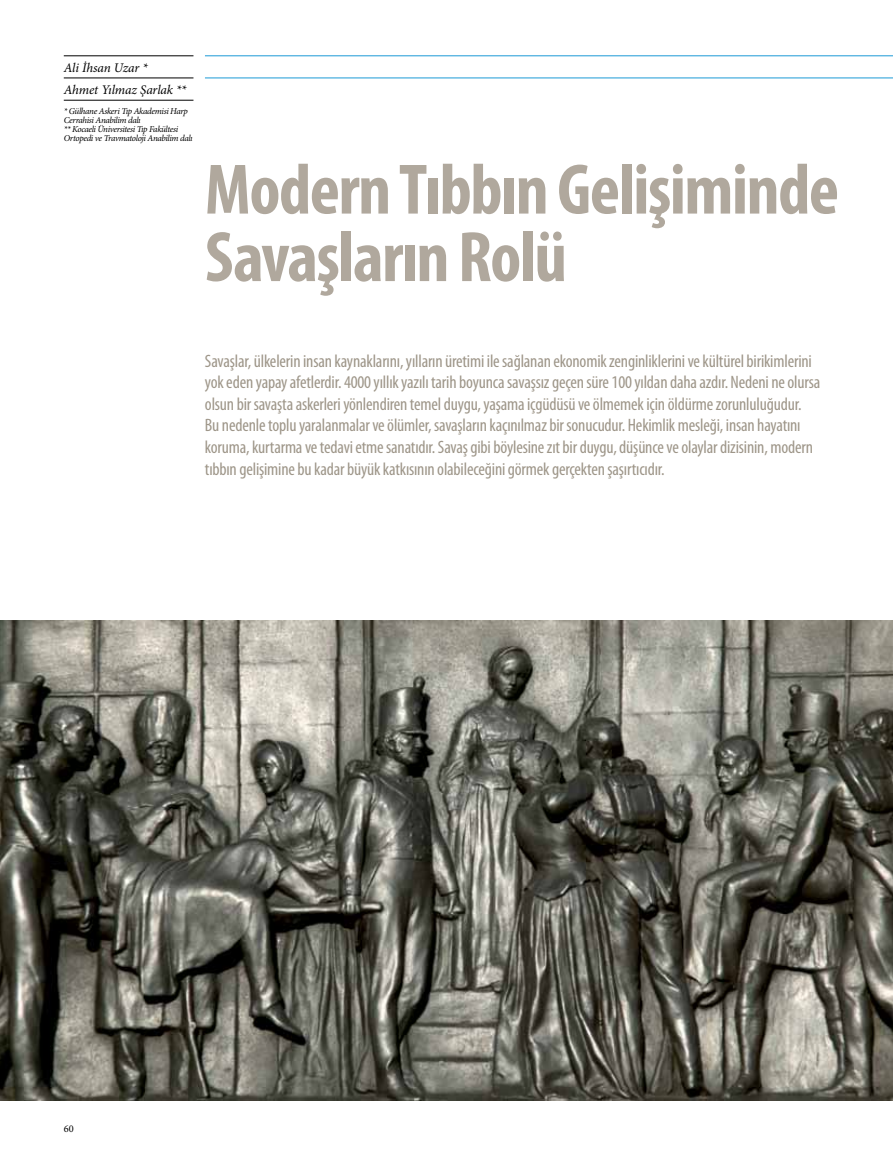
<style>
.page{position:relative;width:893px;height:1170px;background:#fff}
.page>*{position:absolute;margin:0;border:0;box-sizing:border-box;transform-origin:0 0}
.t1{font:700 condensed 72px/67.5px "Myriad Pro";letter-spacing:-.02em;color:#b0a89d}
.t2{font:condensed 18px/21.6px "Myriad Pro";letter-spacing:-.01em;color:#9e9689}
.t3{font:italic 13.2px/22.2px "Minion Pro";letter-spacing:-.01em;color:#000}
.t4{font:10.35px "Minion Pro";color:#000}
.t5{font:italic 9px/9px "Minion Pro";letter-spacing:-.04em;color:#000}
</style>
<div class="page">
<img style="left:0;top:620px;width:893px;height:480px">
<hr style="left:64px;top:78px;width:129px;height:1px;background:#000">
<hr style="left:64px;top:100px;width:129px;height:1px;background:#000">
<hr style="left:64px;top:56px;width:129px;height:1px;background:#000">
<hr style="left:205px;top:78px;width:688px;height:1px;background:#1c9ad6">
<hr style="left:205px;top:56px;width:688px;height:1px;background:#1c9ad6">
<p class="t3" style="left:64px;top:56px;width:124px">Ali İhsan Uzar *<br>Ahmet Yılmaz Şarlak **</p>
<p class="t5" style="left:64px;top:106px;width:130px">* Gülhane Askeri Tıp Akademisi Harp Cerrahisi Anabilim dalı<br>** Kocaeli Üniversitesi Tıp Fakültesi Ortopedi ve Travmatoloji Anabilim dalı</p>
<h1 class="t1" style="left:205px;top:154px;width:636px">Modern Tıbbın Gelişiminde<br>Savaşların Rolü</h1>
<p class="t2" style="left:205px;top:349px;width:617px">Savaşlar, ülkelerin insan kaynaklarını, yılların üretimi ile sağlanan ekonomik zenginliklerini ve kültürel birikimlerini yok eden yapay afetlerdir. 4000 yıllık yazılı tarih boyunca savaşsız geçen süre 100 yıldan daha azdır. Nedeni ne olursa olsun bir savaşta askerleri yönlendiren temel duygu, yaşama içgüdüsü ve ölmemek için öldürme zorunluluğudur.<br>Bu nedenle toplu yaralanmalar ve ölümler, savaşların kaçınılmaz bir sonucudur. Hekimlik mesleği, insan hayatını koruma, kurtarma ve tedavi etme sanatıdır. Savaş gibi böylesine zıt bir duygu, düşünce ve olaylar dizisinin, modern tıbbın gelişimine bu kadar büyük katkısının olabileceğini görmek gerçekten şaşırtıcıdır.</p>
<p class="t4" style="left:64px;top:1121px;width:11px">60</p>
</div>
